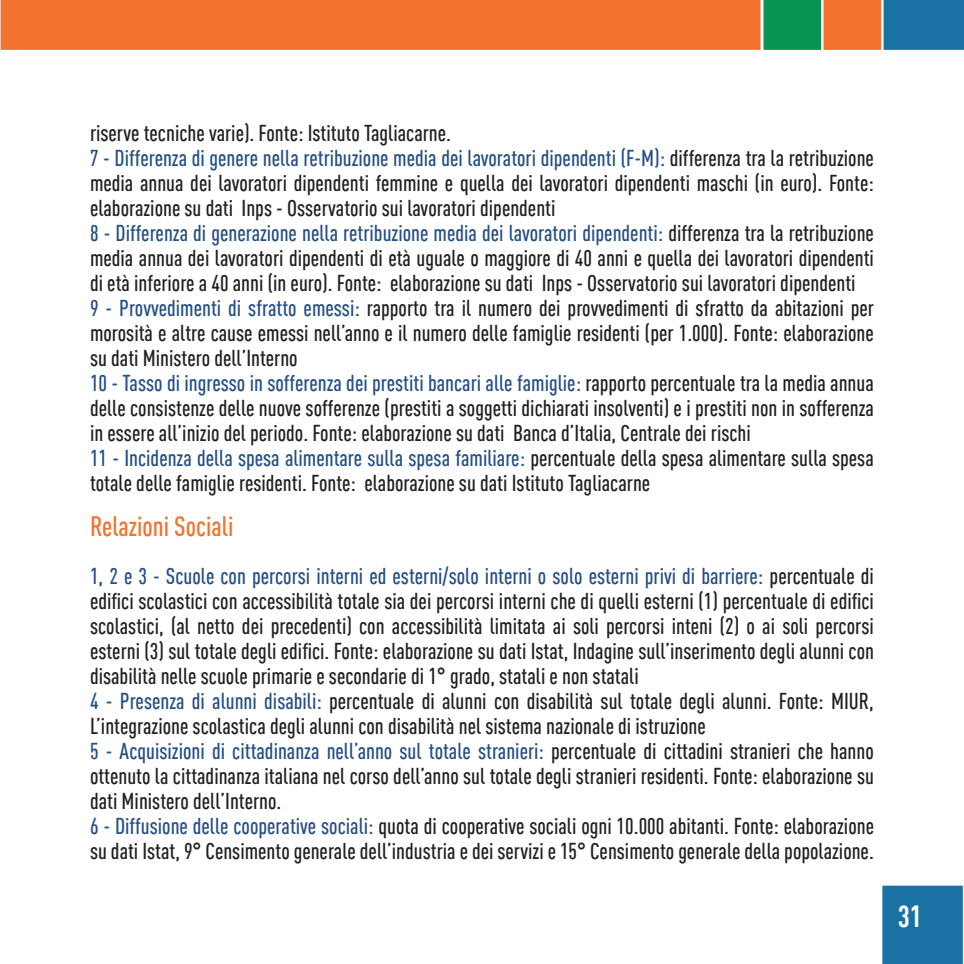
<style>
.page{position:relative;width:964px;height:964px;background:#fff}
.page>*{position:absolute;margin:0;border:0;box-sizing:border-box;transform-origin:0 0}
.t1{font:700 30px "DIN Cond";color:#fff}
.t2{font:500 27.5px "DIN Cond";color:#f3722d}
.t3{font:500 22.5px/25px "DIN Cond";color:#231f20}
.s1{color:#254f86}
</style>
<div class="page">
<img style="left:0;top:0;width:964px;height:964px">
<p class="t3" style="left:90px;top:120px;width:785px">riserve tecniche varie). Fonte: Istituto Tagliacarne.<br><span class="s1">7 - Differenza di genere nella retribuzione media dei lavoratori dipendenti (F-M):</span> differenza tra la retribuzione media annua dei lavoratori dipendenti femmine e quella dei lavoratori dipendenti maschi (in euro). Fonte: elaborazione su dati Inps - Osservatorio sui lavoratori dipendenti<br><span class="s1">8 - Differenza di generazione nella retribuzione media dei lavoratori dipendenti:</span> differenza tra la retribuzione media annua dei lavoratori dipendenti di età uguale o maggiore di 40 anni e quella dei lavoratori dipendenti di età inferiore a 40 anni (in euro). Fonte: elaborazione su dati Inps - Osservatorio sui lavoratori dipendenti<br><span class="s1">9 - Provvedimenti di sfratto emessi:</span> rapporto tra il numero dei provvedimenti di sfratto da abitazioni per morosità e altre cause emessi nell’anno e il numero delle famiglie residenti (per 1.000). Fonte: elaborazione su dati Ministero dell’Interno<br><span class="s1">10 - Tasso di ingresso in sofferenza dei prestiti bancari alle famiglie:</span> rapporto percentuale tra la media annua delle consistenze delle nuove sofferenze (prestiti a soggetti dichiarati insolventi) e i prestiti non in sofferenza in essere all’inizio del periodo. Fonte: elaborazione su dati Banca d’Italia, Centrale dei rischi<br><span class="s1">11 - Incidenza della spesa alimentare sulla spesa familiare:</span> percentuale della spesa alimentare sulla spesa totale delle famiglie residenti. Fonte: elaborazione su dati Istituto Tagliacarne</p>
<p class="t2" style="left:90px;top:510px;width:145px">Relazioni Sociali</p>
<p class="t3" style="left:90px;top:562px;width:785px"><span class="s1">1, 2 e 3 - Scuole con percorsi interni ed esterni/solo interni o solo esterni privi di barriere:</span> percentuale di edifici scolastici con accessibilità totale sia dei percorsi interni che di quelli esterni (1) percentuale di edifici scolastici, (al netto dei precedenti) con accessibilità limitata ai soli percorsi inteni (2) o ai soli percorsi esterni (3) sul totale degli edifici. Fonte: elaborazione su dati Istat, Indagine sull’inserimento degli alunni con disabilità nelle scuole primarie e secondarie di 1° grado, statali e non statali<br><span class="s1">4 - Presenza di alunni disabili:</span> percentuale di alunni con disabilità sul totale degli alunni. Fonte: MIUR, L’integrazione scolastica degli alunni con disabilità nel sistema nazionale di istruzione<br><span class="s1">5 - Acquisizioni di cittadinanza nell’anno sul totale stranieri:</span> percentuale di cittadini stranieri che hanno ottenuto la cittadinanza italiana nel corso dell’anno sul totale degli stranieri residenti. Fonte: elaborazione su dati Ministero dell’Interno.<br><span class="s1">6 - Diffusione delle cooperative sociali:</span> quota di cooperative sociali ogni 10.000 abitanti. Fonte: elaborazione su dati Istat, 9° Censimento generale dell’industria e dei servizi e 15° Censimento generale della popolazione.</p>
<h1 class="t1" style="left:898px;top:898px;width:26px">31</h1>
</div>
